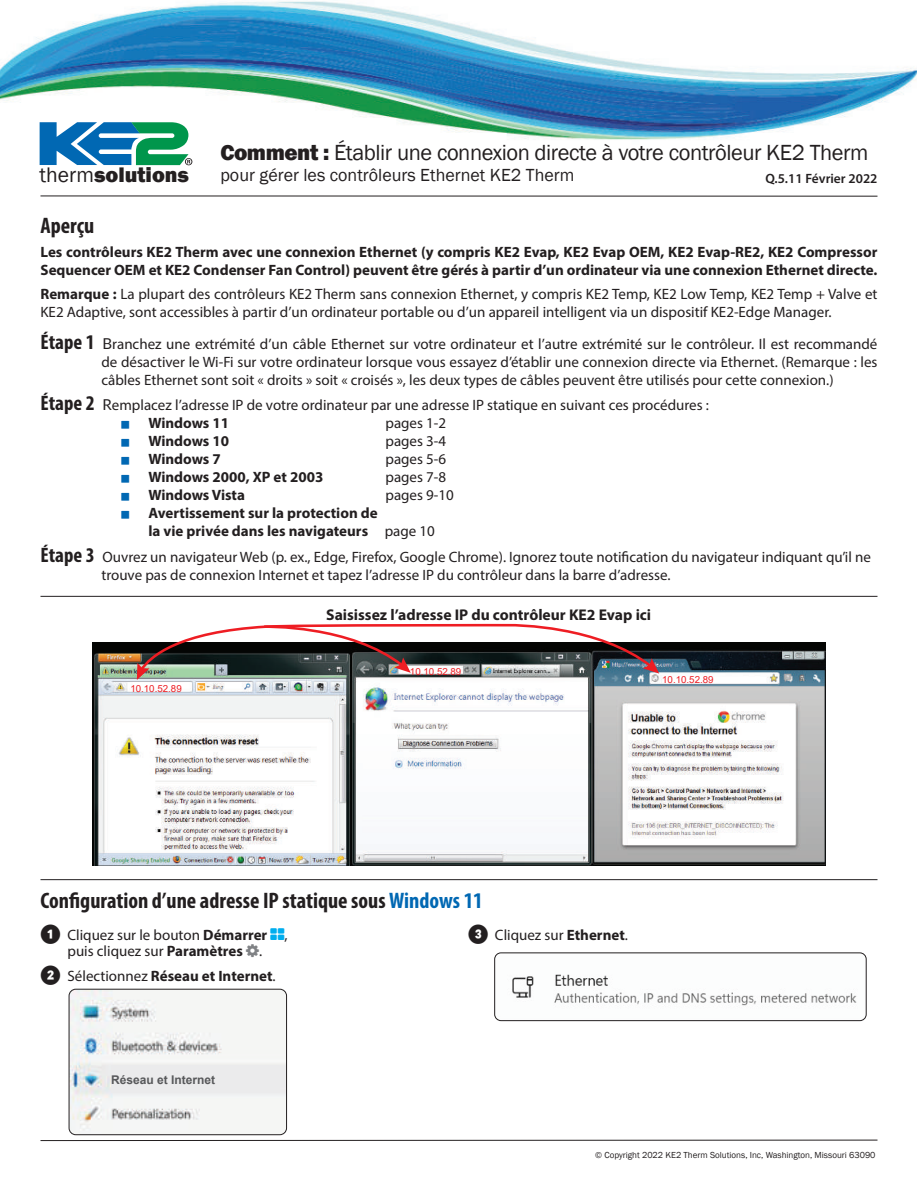
<style>
.page{position:relative;width:918px;height:1188px;background:#fff}
.page>*{position:absolute;margin:0;border:0;box-sizing:border-box;transform-origin:0 0}
.t1{font:22.5px "Franklin Gothic";letter-spacing:-.02em;color:#231f20}
.t2{font:700 condensed 22.5px "Myriad Pro";color:#231f20}
.t3{font:800 21.75px "Franklin Gothic";color:#231f20}
.t4{font:18px "Franklin Gothic";color:#231f20}
.t5{font:700 15.6px "Myriad Pro";color:#231f20}
.t6{font:15px/18px "Myriad Pro";color:#231f20}
.t7{font:700 15px/18px "Myriad Pro";color:#231f20}
.t8{font:600 13.5px "Myriad Pro";color:#231f20}
.t9{font:700 12px "Arial";color:#57585a}
.t10{font:9.75px "Arial";color:#ee1d23}
.t11{font:9px "Franklin Gothic";color:#231f20}
.s1{font-weight:800}
.s2{font-weight:400}
.s3{font-weight:700}
.s4{font-weight:700;font-stretch:condensed;font-size:21px}
.s5{font-family:"Lato"}
.s6{color:#0168b3}
.s7{font-family:"Lato";font-weight:800;font-size:18px}
</style>
<div class="page">
<img style="left:0;top:1px;width:916px;height:153px">
<hr style="left:40px;top:196px;width:838px;height:1px;background:#231f20">
<svg style="left:40px;top:1140px;width:838px;height:1px"></svg>
<svg style="left:40px;top:122px;width:152px;height:43px"></svg>
<img style="left:92px;top:643px;width:734px;height:223px">
<svg style="left:137px;top:623px;width:522px;height:57px"></svg>
<img style="left:69px;top:989px;width:218px;height:146px">
<div style="left:69px;top:989px;width:218px;height:146px;border:1px solid #231f20;border-radius:7px"></div>
<div style="left:111px;top:1066px;width:169px;height:27px;background:#ebebec"></div>
<img style="left:495px;top:953px;width:371px;height:68px">
<div style="left:494px;top:953px;width:372px;height:68px;border:1px solid #231f20;border-radius:6px"></div>
<hr style="left:40px;top:879px;width:838px;height:1px;background:#231f20">
<hr style="left:40px;top:596px;width:838px;height:1px;background:#231f20">
<h1 class="t1" style="left:220px;top:138px;width:650px"><span class="s1">Comment :</span> Établir une connexion directe à votre contrôleur KE2 Therm</h1>
<h2 class="t3" style="left:40px;top:161px;width:151px"><span class="s2">therm</span>solutions</h2>
<p class="t4" style="left:220px;top:164px;width:356px">pour gérer les contrôleurs Ethernet KE2 Therm</p>
<p class="t8" style="left:766px;top:169px;width:113px">Q.5.11 Février 2022</p>
<h1 class="t2" style="left:40px;top:211px;width:55px">Aperçu</h1>
<p class="t7" style="left:40px;top:242px;width:838px">Les contrôleurs KE2 Therm avec une connexion Ethernet (y compris KE2 Evap, KE2 Evap OEM, KE2 Evap-RE2, KE2 Compressor<br>Sequencer OEM et KE2 Condenser Fan Control) peuvent être gérés à partir d’un ordinateur via une connexion Ethernet directe.</p>
<p class="t6" style="left:40px;top:285px;width:839px"><span class="s3">Remarque :</span> La plupart des contrôleurs KE2 Therm sans connexion Ethernet, y compris KE2 Temp, KE2 Low Temp, KE2 Temp + Valve et<br>KE2 Adaptive, sont accessibles à partir d’un ordinateur portable ou d’un appareil intelligent via un dispositif KE2-Edge Manager.</p>
<p class="t6" style="left:101px;top:335px;width:778px;text-align:justify;text-indent:-61px"><span class="s4">Étape 1</span> <span class="s5">B</span>ranchez une extrémité d’un câble Ethernet sur votre ordinateur et l’autre extrémité sur le contrôleur. Il est recommandé de désactiver le Wi-Fi sur votre ordinateur lorsque vous essayez d’établir une connexion directe via Ethernet. (Remarque : les câbles Ethernet sont soit « droits » soit « croisés », les deux types de câbles peuvent être utilisés pour cette connexion.)</p>
<p class="t6" style="left:148px;top:396px;width:562px;text-indent:-108px"><span class="s4">Étape 2</span> <span class="s5">R</span>emplacez l’adresse IP de votre ordinateur par une adresse IP statique en suivant ces procédures :<br><span class="s3">Windows 11</span></p>
<p class="t6" style="left:386px;top:414px;width:62px">pages 1-2</p>
<p class="t7" style="left:148px;top:432px;width:82px">Windows 10</p>
<p class="t6" style="left:386px;top:432px;width:62px">pages 3-4</p>
<p class="t7" style="left:148px;top:450px;width:74px">Windows 7</p>
<p class="t6" style="left:386px;top:450px;width:62px">pages 5-6</p>
<p class="t7" style="left:148px;top:468px;width:176px">Windows 2000, XP et 2003</p>
<p class="t6" style="left:386px;top:468px;width:62px">pages 7-8</p>
<p class="t7" style="left:148px;top:486px;width:98px">Windows Vista</p>
<p class="t6" style="left:386px;top:486px;width:70px">pages 9-10</p>
<p class="t7" style="left:148px;top:504px;width:288px">Avertissement sur la protection de<br>la vie privée dans les navigateurs <span class="s2">page 10</span></p>
<p class="t6" style="left:101px;top:547px;width:771px;text-indent:-61px"><span class="s4">Étape 3</span> Ouvrez un navigateur Web (p. ex., Edge, Firefox, Google Chrome). Ignorez toute notification du navigateur indiquant qu’il ne trouve pas de connexion Internet et tapez l’adresse IP du contrôleur dans la barre d’adresse.</p>
<p class="t5" style="left:326px;top:605px;width:327px">Saisissez l’adresse IP du contrôleur KE2 Evap ici</p>
<p class="t10" style="left:130px;top:681px;width:53px">10.10.52.89</p>
<p class="t10" style="left:410px;top:665px;width:53px">10.10.52.89</p>
<p class="t10" style="left:662px;top:673px;width:53px">10.10.52.89</p>
<h1 class="t2" style="left:40px;top:887px;width:444px">Configuration d’une adresse IP statique sous <span class="s6">Windows 11</span></h1>
<p class="t6" style="left:40px;top:926px;width:249px;line-height:16.5px;text-align:center"><span class="s7">❶</span> Cliquez sur le bouton <span class="s3">Démarrer</span> , puis cliquez sur <span class="s3">Paramètres</span> .</p>
<p class="t7" style="left:40px;top:967px;width:237px"><span class="s7">❷</span> <span class="s2">Sélectionnez</span> Réseau et Internet<span class="s2">.</span></p>
<p class="t6" style="left:468px;top:926px;width:162px"><span class="s7">❸</span> Cliquez sur <span class="s3">Ethernet</span>.</p>
<p class="t9" style="left:111px;top:1072px;width:106px">Réseau et Internet</p>
<p class="t11" style="left:595px;top:1149px;width:282px">© Copyright 2022 KE2 Therm Solutions, Inc, Washington, Missouri 63090</p>
</div>
